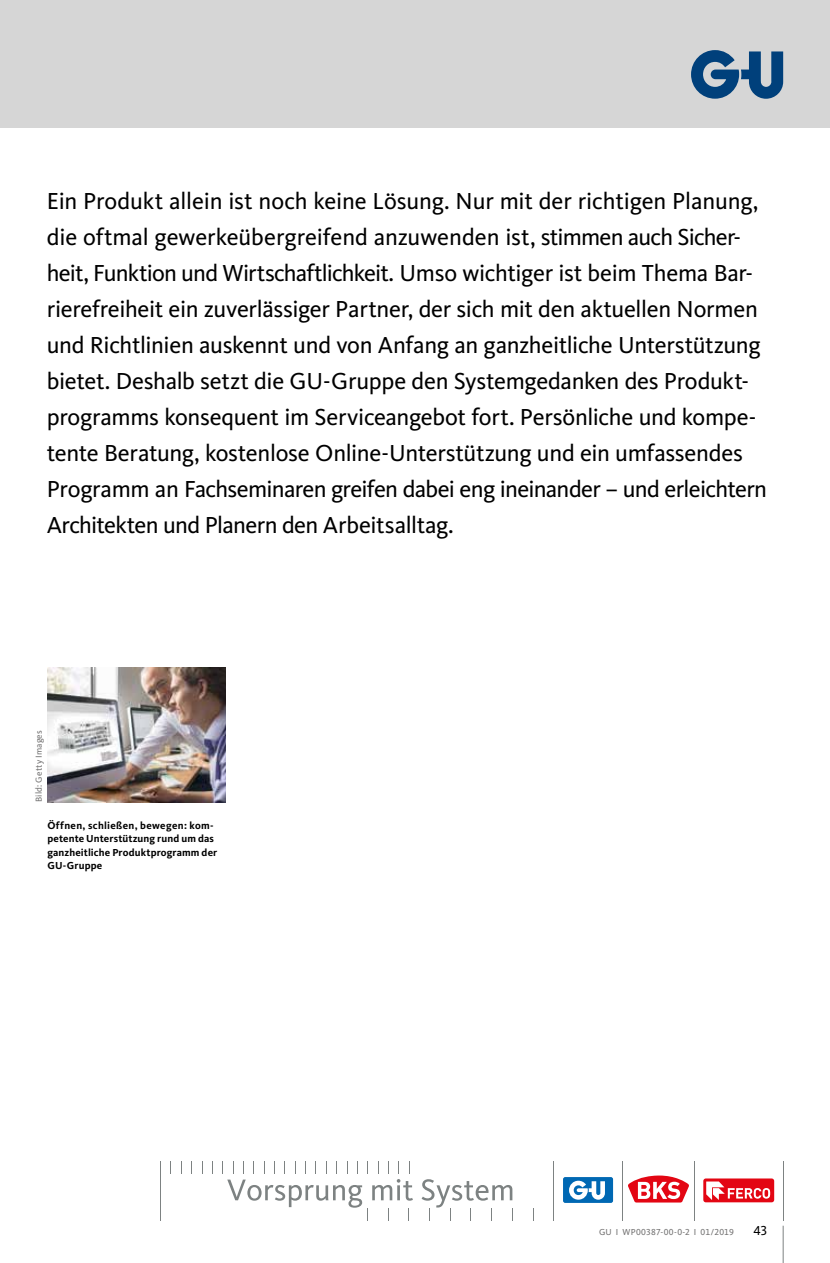
<style>
.page{position:relative;width:830px;height:1263px;background:#fff}
.page>*{position:absolute;margin:0;border:0;box-sizing:border-box;transform-origin:0 0}
.t1{font:24px/36px "Kievit Pro";letter-spacing:-.015em;color:#000}
.t2{font:13.5px "Kievit Pro";color:#000}
.t3{font:700 10.5px/13.5px "Kievit Pro";letter-spacing:.015em;color:#000}
.t4{font:9px "Kievit Pro";letter-spacing:.025em;color:#706f6f}
</style>
<div class="page">
<div style="left:0;top:0;width:829px;height:128px;background:#d6d6d6"></div>
<svg style="left:691px;top:50px;width:91px;height:49px"></svg>
<img style="left:47px;top:668px;width:179px;height:135px">
<hr style="left:161px;top:1161px;width:1px;height:59px;background:#7d8282">
<svg style="left:212px;top:1161px;width:1px;height:13px"></svg>
<svg style="left:202px;top:1161px;width:1px;height:13px"></svg>
<svg style="left:191px;top:1161px;width:1px;height:13px"></svg>
<svg style="left:181px;top:1161px;width:1px;height:13px"></svg>
<hr style="left:553px;top:1161px;width:1px;height:59px;background:#7d8282">
<hr style="left:622px;top:1161px;width:1px;height:59px;background:#7d8282">
<hr style="left:694px;top:1161px;width:1px;height:59px;background:#7d8282">
<hr style="left:782px;top:1161px;width:1px;height:59px;background:#7d8282">
<div style="left:562px;top:1177px;width:50px;height:26px;background:#0068b3;border-radius:2px"></div>
<svg style="left:569px;top:1181px;width:35px;height:19px"></svg>
<svg style="left:628px;top:1175px;width:60px;height:27px"></svg>
<div style="left:703px;top:1178px;width:70px;height:24px;background:#e30613;border-radius:3px"></div>
<svg style="left:706px;top:1181px;width:63px;height:19px"></svg>
<svg style="left:222px;top:1161px;width:191px;height:59px"></svg>
<svg style="left:421px;top:1179px;width:92px;height:41px"></svg>
<hr style="left:782px;top:1226px;width:1px;height:37px;background:#7d8282">
<p class="t1" style="left:47px;top:182px;width:721px">Ein Produkt allein ist noch keine Lösung. Nur mit der richtigen Planung, die oftmal gewerkeübergreifend anzuwenden ist, stimmen auch Sicher&shy;heit, Funktion und Wirtschaftlichkeit. Umso wichtiger ist beim Thema Bar&shy;rierefreiheit ein zuverlässiger Partner, der sich mit den aktuellen Normen und Richtlinien auskennt und von Anfang an ganzheitliche Unterstützung bietet. Deshalb setzt die GU-Gruppe den Systemgedanken des Produkt&shy;programms konsequent im Serviceangebot fort. Persönliche und kompe&shy;tente Beratung, kostenlose Online-Unterstützung und ein umfassendes Programm an Fachseminaren greifen dabei eng ineinander – und erleichtern Architekten und Planern den Arbeitsalltag.</p>
<p class="t4" style="left:34px;top:802px;width:73px;rotate:-90deg">Bild: Getty Images</p>
<p class="t3" style="left:47px;top:818px;width:171px">Öffnen, schließen, bewegen: kom&shy;petente Unterstützung rund um das ganzheitliche Produktprogramm der<br>GU-Gruppe</p>
<p class="t4" style="left:598px;top:1226px;width:136px">GU І WP00387-00-0-2 І 01/2019</p>
<p class="t2" style="left:753px;top:1222px;width:15px">43</p>
</div>
